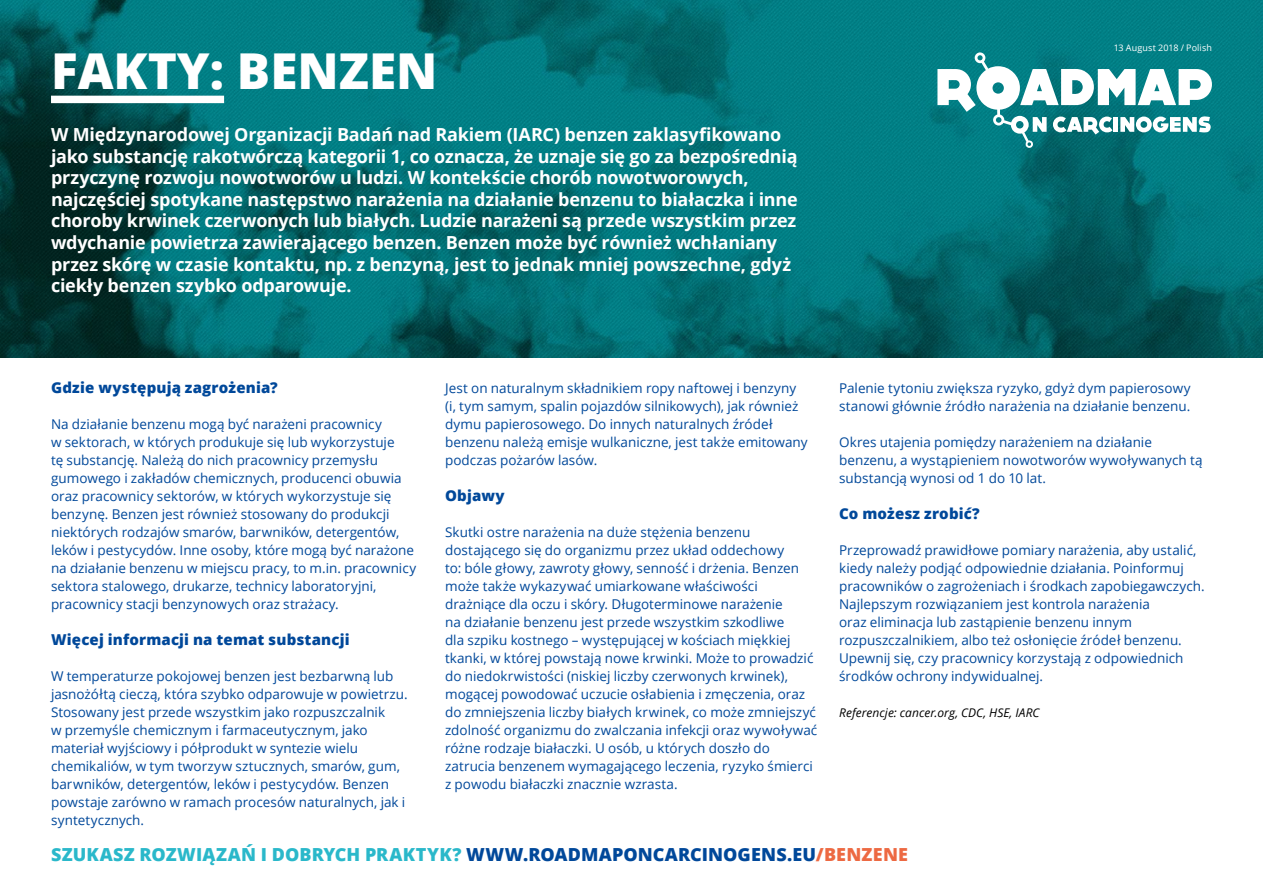
<style>
.page{position:relative;width:1263px;height:893px;background:#fff}
.page>*{position:absolute;margin:0;border:0;box-sizing:border-box;transform-origin:0 0}
.Titel_Cyrilisch{font:800 49.5px "Open Sans";color:#fff}
.Intro_wit{font:700 18px/21.6px "Open Sans";letter-spacing:-.015em;color:#fff}
.URL{font:800 18px "Open Sans";letter-spacing:.01em;color:#2ab8ca}
.Kopje{font:800 15px "Open Sans";letter-spacing:.01em;color:#00489a}
.t1{font:13.5px/18px "Open Sans";color:#00489a}
.ref{font:italic 12px "Open Sans";letter-spacing:.005em;color:#000}
.t2{font:9px "Open Sans";letter-spacing:.015em;color:#fff}
.s1{color:#00489a}
.s2{color:#ed6942}
</style>
<div class="page">
<img style="left:0;top:0;width:1263px;height:357px">
<div style="left:51px;top:96px;width:173px;height:7px;background:#fff"></div>
<svg style="left:937px;top:52px;width:275px;height:96px"></svg>
<p class="Titel_Cyrilisch" style="left:51px;top:33px;width:388px">FAKTY: BENZEN</p>
<p class="Intro_wit" style="left:51px;top:123px;width:748px">W Międzynarodowej Organizacji Badań nad Rakiem (IARC) benzen zaklasyfikowano jako substancję rakotwórczą kategorii 1, co oznacza, że uznaje się go za bezpośrednią przyczynę rozwoju nowotworów u ludzi. W kontekście chorób nowotworowych, najczęściej spotykane następstwo narażenia na działanie benzenu to białaczka i inne choroby krwinek czerwonych lub białych. Ludzie narażeni są przede wszystkim przez wdychanie powietrza zawierającego benzen. Benzen może być również wchłaniany przez skórę w czasie kontaktu, np. z benzyną, jest to jednak mniej powszechne, gdyż ciekły benzen szybko odparowuje.</p>
<p class="t2" style="left:1114px;top:42px;width:100px">13 August 2018 / Polish</p>
<p class="Kopje" style="left:51px;top:376px;width:228px">Gdzie występują zagrożenia?</p>
<p class="t1" style="left:51px;top:415px;width:367px">Na działanie benzenu mogą być narażeni pracownicy<br>w sektorach, w których produkuje się lub wykorzystuje<br>tę substancję. Należą do nich pracownicy przemysłu gumowego i zakładów chemicznych, producenci obuwia oraz pracownicy sektorów, w których wykorzystuje się benzynę. Benzen jest również stosowany do produkcji niektórych rodzajów smarów, barwników, detergentów, leków i pestycydów. Inne osoby, które mogą być narażone na działanie benzenu w miejscu pracy, to m.in. pracownicy sektora stalowego, drukarze, technicy laboratoryjni, pracownicy stacji benzynowych oraz strażacy.</p>
<p class="Kopje" style="left:51px;top:628px;width:300px">Więcej informacji na temat substancji</p>
<p class="t1" style="left:51px;top:667px;width:358px">W temperaturze pokojowej benzen jest bezbarwną lub jasnożółtą cieczą, która szybko odparowuje w powietrzu.<br>Stosowany jest przede wszystkim jako rozpuszczalnik<br>w przemyśle chemicznym i farmaceutycznym, jako materiał wyjściowy i półprodukt w syntezie wielu chemikaliów, w tym tworzyw sztucznych, smarów, gum, barwników, detergentów, leków i pestycydów. Benzen powstaje zarówno w ramach procesów naturalnych, jak i syntetycznych.</p>
<p class="t1" style="left:445px;top:379px;width:364px">Jest on naturalnym składnikiem ropy naftowej i benzyny (i, tym samym, spalin pojazdów silnikowych), jak również dymu papierosowego. Do innych naturalnych źródeł benzenu należą emisje wulkaniczne, jest także emitowany podczas pożarów lasów.</p>
<p class="Kopje" style="left:445px;top:484px;width:61px">Objawy</p>
<p class="t1" style="left:445px;top:523px;width:374px">Skutki ostre narażenia na duże stężenia benzenu dostającego się do organizmu przez układ oddechowy<br>to: bóle głowy, zawroty głowy, senność i drżenia. Benzen może także wykazywać umiarkowane właściwości drażniące dla oczu i skóry. Długoterminowe narażenie<br>na działanie benzenu jest przede wszystkim szkodliwe<br>dla szpiku kostnego – występującej w kościach miękkiej tkanki, w której powstają nowe krwinki. Może to prowadzić do niedokrwistości (niskiej liczby czerwonych krwinek), mogącej powodować uczucie osłabienia i zmęczenia, oraz do zmniejszenia liczby białych krwinek, co może zmniejszyć zdolność organizmu do zwalczania infekcji oraz wywoływać różne rodzaje białaczki. U osób, u których doszło do zatrucia benzenem wymagającego leczenia, ryzyko śmierci z powodu białaczki znacznie wzrasta.</p>
<p class="t1" style="left:839px;top:379px;width:353px">Palenie tytoniu zwiększa ryzyko, gdyż dym papierosowy stanowi głównie źródło narażenia na działanie benzenu.</p>
<p class="t1" style="left:839px;top:433px;width:365px">Okres utajenia pomiędzy narażeniem na działanie benzenu, a wystąpieniem nowotworów wywoływanych tą substancją wynosi od 1 do 10 lat.</p>
<p class="Kopje" style="left:839px;top:502px;width:142px">Co możesz zrobić?</p>
<p class="t1" style="left:839px;top:541px;width:367px">Przeprowadź prawidłowe pomiary narażenia, aby ustalić, kiedy należy podjąć odpowiednie działania. Poinformuj pracowników o zagrożeniach i środkach zapobiegawczych.</p>
<p class="t1" style="left:839px;top:595px;width:346px">Najlepszym rozwiązaniem jest kontrola narażenia<br>oraz eliminacja lub zastąpienie benzenu innym rozpuszczalnikiem, albo też osłonięcie źródeł benzenu.<br>Upewnij się, czy pracownicy korzystają z odpowiednich środków ochrony indywidualnej.</p>
<p class="ref" style="left:839px;top:704px;width:202px">Referencje: cancer.org, CDC, HSE, IARC</p>
<p class="URL" style="left:51px;top:841px;width:858px">SZUKASZ ROZWIĄZAŃ I DOBRYCH PRAKTYK? <span class="s1">WWW.ROADMAPONCARCINOGENS.EU</span><span class="s2">/BENZENE</span></p>
</div>
